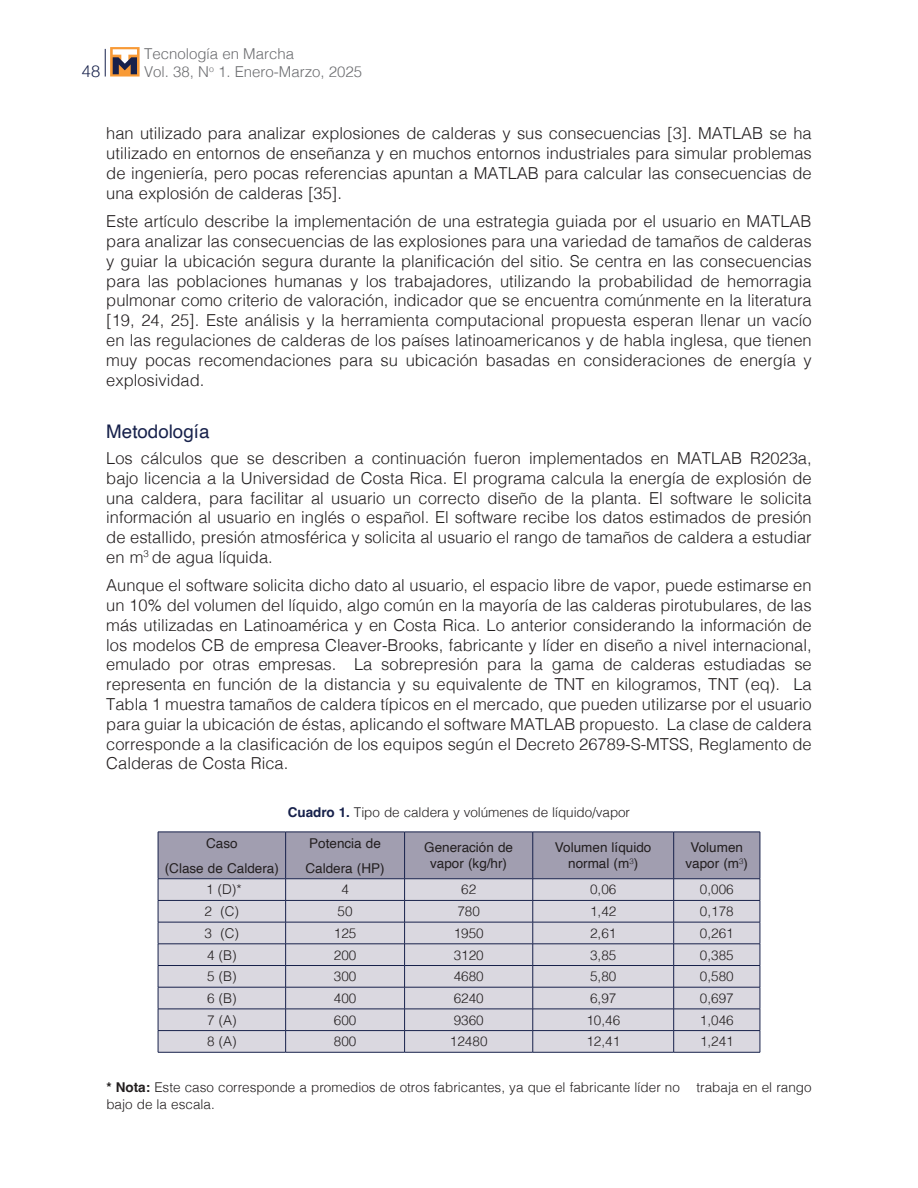
<style>
.page{position:relative;width:918px;height:1188px;background:#fff}
.page>*{position:absolute;margin:0;border:0;box-sizing:border-box;transform-origin:0 0}
.t1{font:18.75px "Helvetica";color:#17214b}
.t2{font:300 16.5px/19.8px "Helvetica";color:#231f20;text-align:justify}
.t3{font:300 16.5px "Helvetica Neue";color:#17214b}
.t4{font:300 15px/18px "Helvetica";color:#6c6d70}
.t5{font:300 13.5px/16.2px "Helvetica";color:#231f20}
.t6{font:13.5px/16.2px "Helvetica";color:#231f20;text-align:center}
.s1{font-weight:700;color:#17214b}
.s2{font-weight:700}
</style>
<div class="page">
<svg style="left:105px;top:49px;width:1px;height:28px"></svg>
<svg style="left:110px;top:47px;width:30px;height:30px"></svg>
<svg style="left:113px;top:49px;width:24px;height:25px"></svg>
<svg style="left:158px;top:832px;width:603px;height:220px;background:#c4c3ce"></svg>
<hr style="left:158px;top:1052px;width:128px;height:1px;background:#17214b">
<hr style="left:286px;top:1052px;width:119px;height:1px;background:#17214b">
<hr style="left:405px;top:1052px;width:128px;height:1px;background:#17214b">
<hr style="left:533px;top:1052px;width:141px;height:1px;background:#17214b">
<hr style="left:674px;top:1052px;width:86px;height:1px;background:#17214b">
<p class="t3" style="left:82px;top:57px;width:20px">48</p>
<p class="t4" style="left:144px;top:43px;width:220px">Tecnología en Marcha<br>Vol. 38, N<sup>o</sup> 1. Enero-Marzo, 2025</p>
<p class="t2" style="left:106px;top:122px;width:707px">han utilizado para analizar explosiones de calderas y sus consecuencias [3]. MATLAB se ha utilizado en entornos de enseñanza y en muchos entornos industriales para simular problemas de ingeniería, pero pocas referencias apuntan a MATLAB para calcular las consecuencias de una explosión de calderas [35].</p>
<p class="t2" style="left:106px;top:210px;width:707px">Este artículo describe la implementación de una estrategia guiada por el usuario en MATLAB para analizar las consecuencias de las explosiones para una variedad de tamaños de calderas y guiar la ubicación segura durante la planificación del sitio. Se centra en las consecuencias para las poblaciones humanas y los trabajadores, utilizando la probabilidad de hemorragia pulmonar como criterio de valoración, indicador que se encuentra comúnmente en la literatura [19, 24, 25]. Este análisis y la herramienta computacional propuesta esperan llenar un vacío en las regulaciones de calderas de los países latinoamericanos y de habla inglesa, que tienen muy pocas recomendaciones para su ubicación basadas en consideraciones de energía y explosividad.</p>
<p class="t1" style="left:106px;top:417px;width:105px">Metodología</p>
<p class="t2" style="left:106px;top:447px;width:707px">Los cálculos que se describen a continuación fueron implementados en MATLAB R2023a, bajo licencia a la Universidad de Costa Rica. El programa calcula la energía de explosión de una caldera, para facilitar al usuario un correcto diseño de la planta. El software le solicita información al usuario en inglés o español. El software recibe los datos estimados de presión de estallido, presión atmosférica y solicita al usuario el rango de tamaños de caldera a estudiar en m<sup>3</sup> de agua líquida.</p>
<p class="t2" style="left:106px;top:574px;width:707px">Aunque el software solicita dicho dato al usuario, el espacio libre de vapor, puede estimarse en un 10% del volumen del líquido, algo común en la mayoría de las calderas pirotubulares, de las más utilizadas en Latinoamérica y en Costa Rica. Lo anterior considerando la información de los modelos CB de empresa Cleaver-Brooks, fabricante y líder en diseño a nivel internacional, emulado por otras empresas. La sobrepresión para la gama de calderas estudiadas se representa en función de la distancia y su equivalente de TNT en kilogramos, TNT (eq). La Tabla 1 muestra tamaños de caldera típicos en el mercado, que pueden utilizarse por el usuario para guiar la ubicación de éstas, aplicando el software MATLAB propuesto. La clase de caldera corresponde a la clasificación de los equipos según el Decreto 26789-S-MTSS, Reglamento de Calderas de Costa Rica.</p>
<p class="t5" style="left:288px;top:803px;width:344px"><span class="s1">Cuadro 1.</span> Tipo de caldera y volúmenes de líquido/vapor</p>
<p class="t6" style="left:165px;top:831px;width:116px;line-height:24.8px">Caso<br>(Clase de Caldera)</p>
<p class="t6" style="left:306px;top:831px;width:81px;line-height:24.8px;text-align:left">Potencia de<br>Caldera (HP)</p>
<p class="t6" style="left:424px;top:840px;width:90px">Generación de vapor (kg/hr)</p>
<p class="t6" style="left:555px;top:840px;width:98px">Volumen líquido normal (m<sup>3</sup>)</p>
<p class="t6" style="left:686px;top:840px;width:64px">Volumen vapor (m<sup>3</sup>)</p>
<p class="t5" style="left:206px;top:881px;width:37px">1 (D)*</p>
<p class="t5" style="left:341px;top:881px;width:9px">4</p>
<p class="t5" style="left:461px;top:881px;width:17px">62</p>
<p class="t5" style="left:590px;top:881px;width:28px">0,06</p>
<p class="t5" style="left:700px;top:881px;width:35px">0,006</p>
<p class="t5" style="left:205px;top:902px;width:36px">2 (C)</p>
<p class="t5" style="left:338px;top:902px;width:17px">50</p>
<p class="t5" style="left:457px;top:902px;width:24px">780</p>
<p class="t5" style="left:590px;top:902px;width:28px">1,42</p>
<p class="t5" style="left:700px;top:902px;width:35px">0,178</p>
<p class="t5" style="left:205px;top:924px;width:36px">3 (C)</p>
<p class="t5" style="left:334px;top:924px;width:24px">125</p>
<p class="t5" style="left:454px;top:924px;width:32px">1950</p>
<p class="t5" style="left:590px;top:924px;width:28px">2,61</p>
<p class="t5" style="left:700px;top:924px;width:35px">0,261</p>
<p class="t5" style="left:207px;top:946px;width:31px">4 (B)</p>
<p class="t5" style="left:334px;top:946px;width:24px">200</p>
<p class="t5" style="left:454px;top:946px;width:32px">3120</p>
<p class="t5" style="left:590px;top:946px;width:28px">3,85</p>
<p class="t5" style="left:700px;top:946px;width:35px">0,385</p>
<p class="t5" style="left:207px;top:967px;width:31px">5 (B)</p>
<p class="t5" style="left:334px;top:967px;width:24px">300</p>
<p class="t5" style="left:454px;top:967px;width:32px">4680</p>
<p class="t5" style="left:590px;top:967px;width:28px">5,80</p>
<p class="t5" style="left:700px;top:967px;width:35px">0,580</p>
<p class="t5" style="left:207px;top:989px;width:31px">6 (B)</p>
<p class="t5" style="left:334px;top:989px;width:24px">400</p>
<p class="t5" style="left:454px;top:989px;width:32px">6240</p>
<p class="t5" style="left:590px;top:989px;width:28px">6,97</p>
<p class="t5" style="left:700px;top:989px;width:35px">0,697</p>
<p class="t5" style="left:207px;top:1011px;width:31px">7 (A)</p>
<p class="t5" style="left:334px;top:1011px;width:24px">600</p>
<p class="t5" style="left:454px;top:1011px;width:32px">9360</p>
<p class="t5" style="left:586px;top:1011px;width:35px">10,46</p>
<p class="t5" style="left:700px;top:1011px;width:35px">1,046</p>
<p class="t5" style="left:207px;top:1032px;width:31px">8 (A)</p>
<p class="t5" style="left:334px;top:1032px;width:24px">800</p>
<p class="t5" style="left:450px;top:1032px;width:39px">12480</p>
<p class="t5" style="left:586px;top:1032px;width:35px">12,41</p>
<p class="t5" style="left:700px;top:1032px;width:35px">1,241</p>
<p class="t5" style="left:106px;top:1079px;width:707px"><span class="s2">* Nota:</span> Este caso corresponde a promedios de otros fabricantes, ya que el fabricante líder no trabaja en el rango bajo de la escala.</p>
</div>
